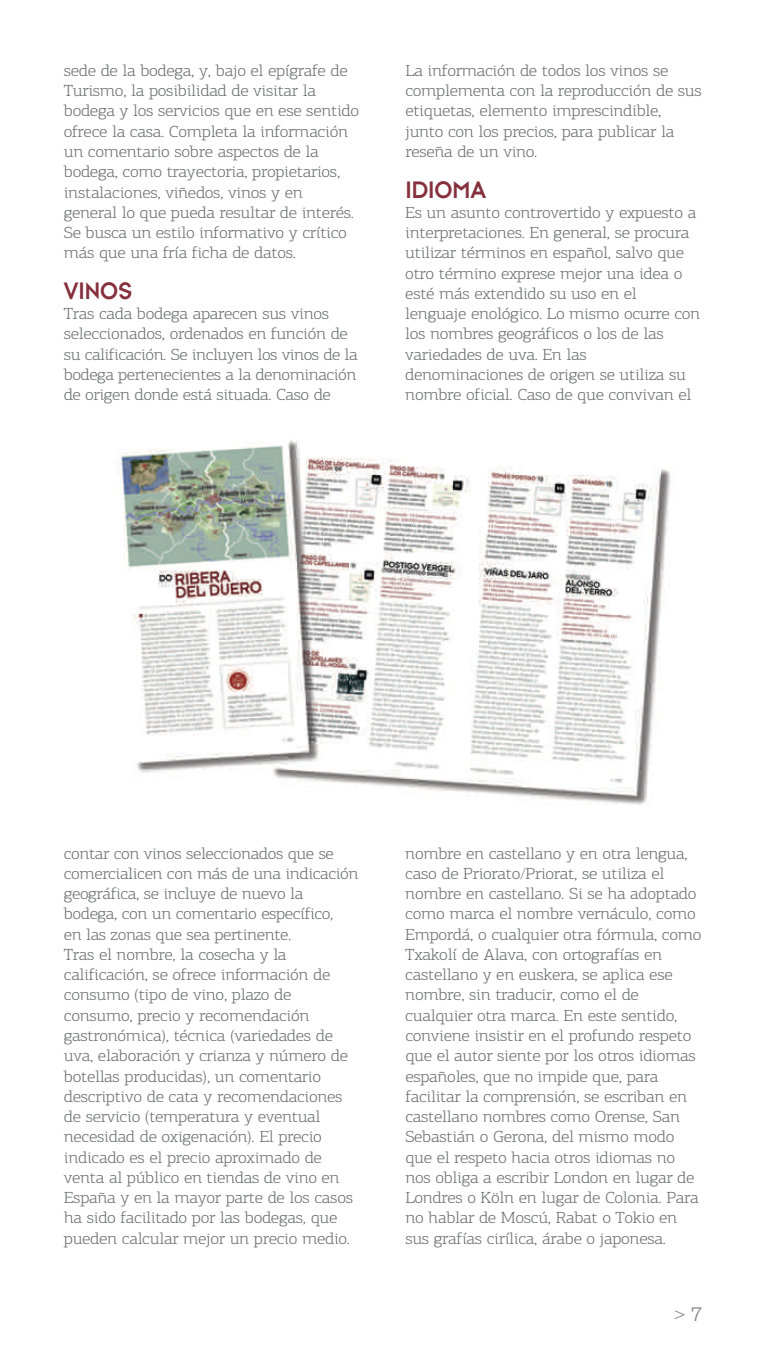
<style>
.page{position:relative;width:766px;height:1372px;background:#fff}
.page>*{position:absolute;margin:0;border:0;box-sizing:border-box;transform-origin:0 0}
.t1{font:24.75px "Typeface Six Pt Five";color:#85303c;scale:.95 1}
.t2{font:300 16.88px "Akzidenz Grotesk";color:#808285;scale:1.1 1}
.t3{font:300 16.2px/20.2px "PF Agora Slab Pro";letter-spacing:-.015em;color:#6c6d70;scale:1.11 1}
.s1{font-size:19.12px}
</style>
<div class="page">
<img style="left:116px;top:440px;width:554px;height:365px">
<p class="t3" style="left:64px;top:60px;width:267px">sede de la bodega, y, bajo el epígrafe de Turismo, la posibilidad de visitar la bodega y los servicios que en ese sentido ofrece la casa. Completa la información un comentario sobre aspectos de la bodega, como trayectoria, propietarios, instalaciones, viñedos, vinos y en general lo que pueda resultar de interés.<br>Se busca un estilo informativo y crítico más que una fría ficha de datos.</p>
<h1 class="t1" style="left:64px;top:276px;width:73px">VINOS</h1>
<p class="t3" style="left:64px;top:303px;width:266px">Tras cada bodega aparecen sus vinos seleccionados, ordenados en función de su calificación. Se incluyen los vinos de la bodega pertenecientes a la denominación de origen donde está situada. Caso de</p>
<p class="t3" style="left:405px;top:60px;width:268px">La información de todos los vinos se complementa con la reproducción de sus etiquetas, elemento imprescindible, junto con los precios, para publicar la reseña de un vino.</p>
<h1 class="t1" style="left:405px;top:174px;width:87px">IDIOMA</h1>
<p class="t3" style="left:405px;top:202px;width:267px">Es un asunto controvertido y expuesto a interpretaciones. En general, se procura utilizar términos en español, salvo que otro término exprese mejor una idea o esté más extendido su uso en el lenguaje enológico. Lo mismo ocurre con los nombres geográficos o los de las variedades de uva. En las denominaciones de origen se utiliza su nombre oficial. Caso de que convivan el</p>
<p class="t3" style="left:64px;top:843px;width:267px">contar con vinos seleccionados que se comercialicen con más de una indicación geográfica, se incluye de nuevo la bodega, con un comentario específico,<br>en las zonas que sea pertinente.<br>Tras el nombre, la cosecha y la calificación, se ofrece información de consumo (tipo de vino, plazo de consumo, precio y recomendación gastronómica), técnica (variedades de uva, elaboración y crianza y número de botellas producidas), un comentario descriptivo de cata y recomendaciones de servicio (temperatura y eventual necesidad de oxigenación). El precio indicado es el precio aproximado de venta al público en tiendas de vino en España y en la mayor parte de los casos ha sido facilitado por las bodegas, que pueden calcular mejor un precio medio.</p>
<p class="t3" style="left:405px;top:843px;width:268px">nombre en castellano y en otra lengua, caso de Priorato/Priorat, se utiliza el nombre en castellano. Si se ha adoptado como marca el nombre vernáculo, como Empordá, o cualquier otra fórmula, como Txakolí de Alava, con ortografías en castellano y en euskera, se aplica ese nombre, sin traducir, como el de cualquier otra marca. En este sentido, conviene insistir en el profundo respeto que el autor siente por los otros idiomas españoles, que no impide que, para facilitar la comprensión, se escriban en castellano nombres como Orense, San Sebastián o Gerona, del mismo modo que el respeto hacia otros idiomas no nos obliga a escribir London en lugar de Londres o Köln en lugar de Colonia. Para no hablar de Moscú, Rabat o Tokio en sus grafías cirílica, árabe o japonesa.</p>
<p class="t2" style="left:674px;top:1303px;width:27px">&gt; <span class="s1">7</span></p>
</div>
